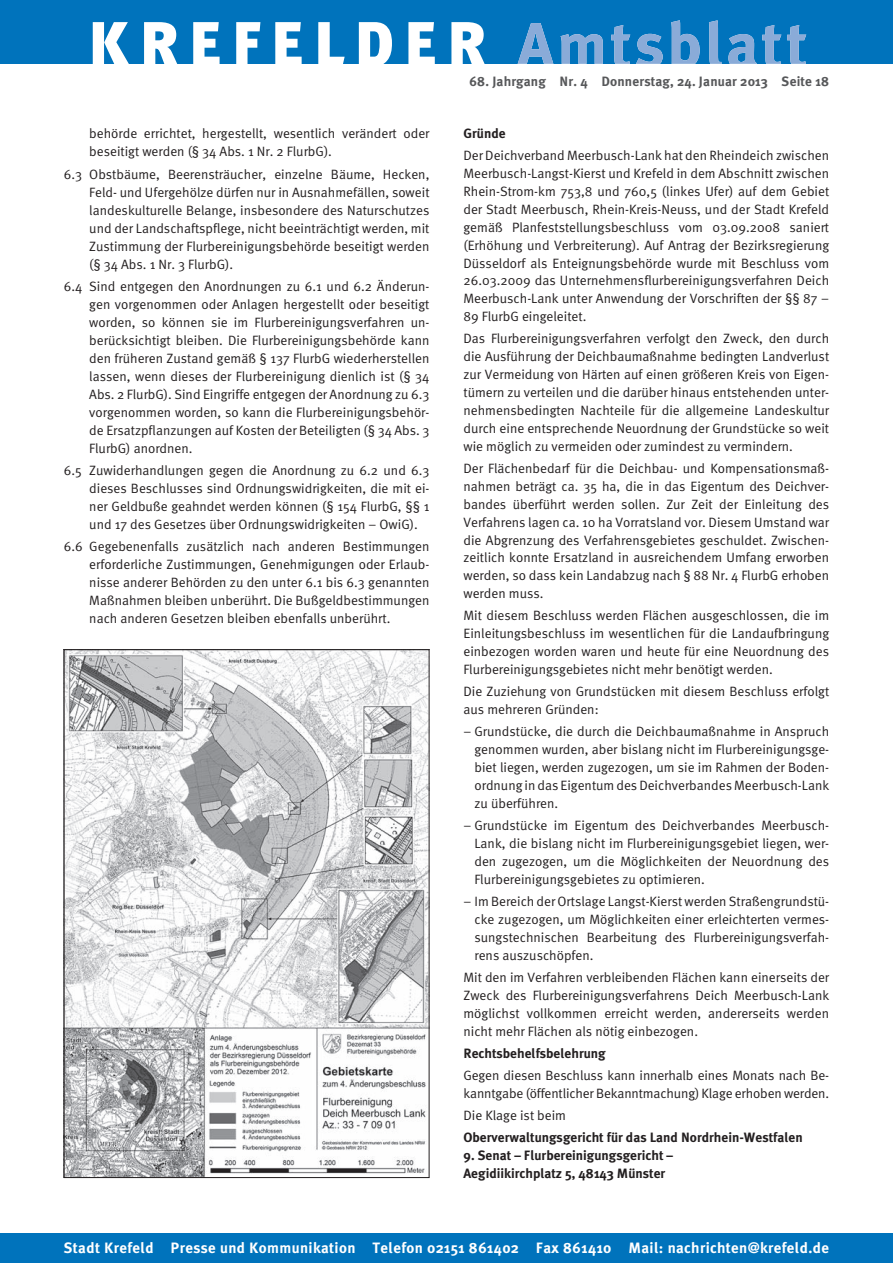
<style>
.page{position:relative;width:893px;height:1263px;background:#fff}
.page>*{position:absolute;margin:0;border:0;box-sizing:border-box;transform-origin:0 0}
.t1{font:700 15px "Meta Plus";letter-spacing:.025em;color:#fff}
.t2{font:13.5px/17.9px "Meta Normal";color:#231f20;text-align:justify}
.t3{font:700 13.5px/17.9px "Meta Plus";color:#231f20}
.t4{font:700 13.5px "Meta Plus";letter-spacing:.01em;color:#57585a}
</style>
<div class="page">
<div style="left:0;top:0;width:893px;height:64px;background:#0073bc"></div>
<svg style="left:93px;top:22px;width:392px;height:42px"></svg>
<svg style="left:517px;top:20px;width:289px;height:44px"></svg>
<div style="left:0;top:1233px;width:893px;height:30px;background:#0073bc"></div>
<img style="left:66px;top:651px;width:361px;height:525px">
<p class="t2" style="left:89px;top:126px;width:342px">behörde errichtet, hergestellt, wesentlich verändert oder beseitigt werden (§ 34 Abs. 1 Nr. 2 FlurbG).</p>
<p class="t2" style="left:89px;top:166px;width:342px;text-indent:-26px">6.3 Obstbäume, Beerensträucher, einzelne Bäume, Hecken, Feld- und Ufergehölze dürfen nur in Ausnahmefällen, soweit landeskulturelle Belange, insbesondere des Naturschutzes und der Landschaftspflege, nicht beeinträchtigt werden, mit Zustimmung der Flurbereinigungsbehörde beseitigt werden (§ 34 Abs. 1 Nr. 3 FlurbG).</p>
<p class="t2" style="left:89px;top:278px;width:342px;text-indent:-26px">6.4 Sind entgegen den Anordnungen zu 6.1 und 6.2 Änderun&shy;gen vorgenommen oder Anlagen hergestellt oder beseitigt worden, so können sie im Flurbereinigungsverfahren un&shy;berücksichtigt bleiben. Die Flurbereinigungsbehörde kann den früheren Zustand gemäß § 137 FlurbG wiederherstellen lassen, wenn dieses der Flurbereinigung dienlich ist (§ 34<br>Abs. 2 FlurbG). Sind Eingriffe entgegen der Anordnung zu 6.3 vorgenommen worden, so kann die Flurbereinigungsbehör&shy;de Ersatzpflanzungen auf Kosten der Beteiligten (§ 34 Abs. 3<br>FlurbG) anordnen.</p>
<p class="t2" style="left:89px;top:462px;width:342px;text-indent:-26px">6.5 Zuwiderhandlungen gegen die Anordnung zu 6.2 und 6.3 dieses Beschlusses sind Ordnungswidrigkeiten, die mit ei&shy;ner Geldbuße geahndet werden können (§ 154 FlurbG, §§ 1 und 17 des Gesetzes über Ordnungswidrigkeiten – OwiG).</p>
<p class="t2" style="left:89px;top:539px;width:342px;text-indent:-26px">6.6 Gegebenenfalls zusätzlich nach anderen Bestimmungen erforderliche Zustimmungen, Genehmigungen oder Erlaub&shy;nisse anderer Behörden zu den unter 6.1 bis 6.3 genannten Maßnahmen bleiben unberührt. Die Bußgeldbestimmungen nach anderen Gesetzen bleiben ebenfalls unberührt.</p>
<p class="t4" style="left:469px;top:76px;width:361px">68. Jahrgang Nr. 4 Donnerstag, 24. Januar 2013 Seite 18</p>
<p class="t3" style="left:463px;top:125px;width:44px">Gründe</p>
<p class="t2" style="left:463px;top:147px;width:367px">Der Deichverband Meerbusch-Lank hat den Rheindeich zwischen Meerbusch-Langst-Kierst und Krefeld in dem Abschnitt zwischen Rhein-Strom-km 753,8 und 760,5 (linkes Ufer) auf dem Gebiet der Stadt Meerbusch, Rhein-Kreis-Neuss, und der Stadt Krefeld gemäß Planfeststellungsbeschluss vom 03.09.2008 saniert (Erhöhung und Verbreiterung). Auf Antrag der Bezirksregierung Düsseldorf als Enteignungsbehörde wurde mit Beschluss vom 26.03.2009 das Unternehmensflurbereinigungsverfahren Deich Meerbusch-Lank unter Anwendung der Vorschriften der §§ 87 – 89 FlurbG eingeleitet.</p>
<p class="t2" style="left:463px;top:331px;width:367px">Das Flurbereinigungsverfahren verfolgt den Zweck, den durch die Ausführung der Deichbaumaßnahme bedingten Landverlust zur Vermeidung von Härten auf einen größeren Kreis von Eigen&shy;tümern zu verteilen und die darüber hinaus entstehenden unter&shy;nehmensbedingten Nachteile für die allgemeine Landeskultur durch eine entsprechende Neuordnung der Grundstücke so weit wie möglich zu vermeiden oder zumindest zu vermindern.</p>
<p class="t2" style="left:463px;top:460px;width:367px">Der Flächenbedarf für die Deichbau- und Kompensationsmaß&shy;nahmen beträgt ca. 35 ha, die in das Eigentum des Deichver&shy;bandes überführt werden sollen. Zur Zeit der Einleitung des Verfahrens lagen ca. 10 ha Vorratsland vor. Diesem Umstand war die Abgrenzung des Verfahrensgebietes geschuldet. Zwischen&shy;zeitlich konnte Ersatzland in ausreichendem Umfang erworben werden, so dass kein Landabzug nach § 88 Nr. 4 FlurbG erhoben werden muss.</p>
<p class="t2" style="left:463px;top:608px;width:367px">Mit diesem Beschluss werden Flächen ausgeschlossen, die im Einleitungsbeschluss im wesentlichen für die Landaufbringung einbezogen worden waren und heute für eine Neuordnung des Flurbereinigungsgebietes nicht mehr benötigt werden.</p>
<p class="t2" style="left:463px;top:684px;width:367px">Die Zuziehung von Grundstücken mit diesem Beschluss erfolgt aus mehreren Gründen:</p>
<p class="t2" style="left:474px;top:724px;width:356px;text-indent:-11px">– Grundstücke, die durch die Deichbaumaßnahme in Anspruch genommen wurden, aber bislang nicht im Flurbereinigungsge&shy;biet liegen, werden zugezogen, um sie im Rahmen der Boden&shy;ordnung in das Eigentum des Deichverbandes Meerbusch-Lank zu überführen.</p>
<p class="t2" style="left:474px;top:817px;width:356px;text-indent:-11px">– Grundstücke im Eigentum des Deichverbandes Meerbusch-Lank, die bislang nicht im Flurbereinigungsgebiet liegen, wer&shy;den zugezogen, um die Möglichkeiten der Neuordnung des Flurbereinigungsgebietes zu optimieren.</p>
<p class="t2" style="left:474px;top:893px;width:356px;text-indent:-11px">– Im Bereich der Ortslage Langst-Kierst werden Straßengrundstü&shy;cke zugezogen, um Möglichkeiten einer erleichterten vermes&shy;sungstechnischen Bearbeitung des Flurbereinigungsverfah&shy;rens auszuschöpfen.</p>
<p class="t2" style="left:463px;top:969px;width:367px">Mit den im Verfahren verbleibenden Flächen kann einerseits der Zweck des Flurbereinigungsverfahrens Deich Meerbusch-Lank möglichst vollkommen erreicht werden, andererseits werden nicht mehr Flächen als nötig einbezogen.</p>
<p class="t3" style="left:463px;top:1045px;width:144px">Rechtsbehelfsbelehrung</p>
<p class="t2" style="left:463px;top:1067px;width:367px">Gegen diesen Beschluss kann innerhalb eines Monats nach Be&shy;kanntgabe (öffentlicher Bekanntmachung) Klage erhoben werden.</p>
<p class="t2" style="left:463px;top:1107px;width:104px">Die Klage ist beim</p>
<p class="t3" style="left:463px;top:1129px;width:341px">Oberverwaltungsgericht für das Land Nordrhein-Westfalen</p>
<p class="t3" style="left:463px;top:1147px;width:211px">9. Senat – Flurbereinigungsgericht –<br>Aegidiikirchplatz 5, 48143 Münster</p>
<p class="t1" style="left:64px;top:1242px;width:767px">Stadt Krefeld Presse und Kommunikation Telefon 02151 861402 Fax 861410 Mail: nachrichten@krefeld.de</p>
</div>
